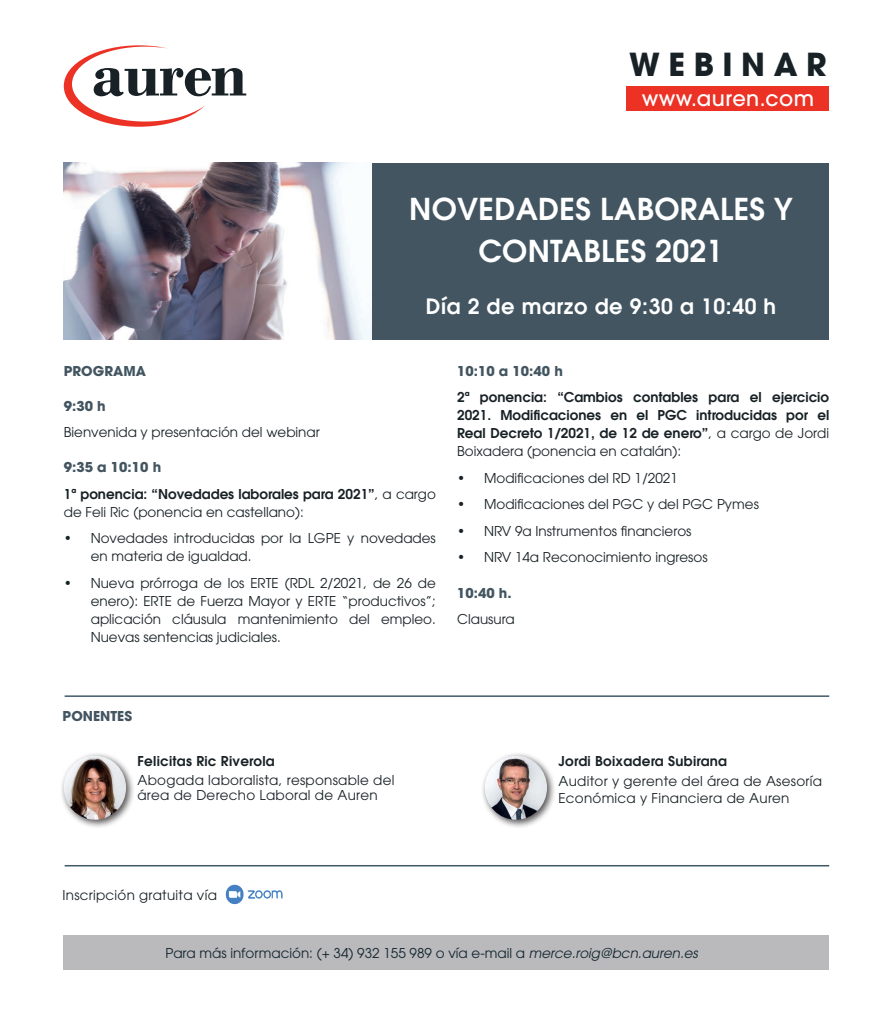
<style>
.page{position:relative;width:893px;height:1021px;background:#fff}
.page>*{position:absolute;margin:0;border:0;box-sizing:border-box;transform-origin:0 0}
.t1{font:700 31.5px "ITC Avant Garde Pro";letter-spacing:.27em;color:#182125}
.t2{font:600 30px/42px "ITC Avant Garde Pro";letter-spacing:.01em;color:#fff;text-align:center}
.t3{font:600 21px "ITC Avant Garde Pro";letter-spacing:.03em;color:#fff}
.t4{font:500 21px "ITC Avant Garde Pro";letter-spacing:.02em;color:#fff}
.t5{font:13.5px/18px "ITC Avant Garde Pro";color:#182125}
.t6{font:600 13.5px/18px "ITC Avant Garde Pro";color:#182125}
.t7{font:13.5px/16.5px "ITC Avant Garde Pro";letter-spacing:.02em;color:#182125}
.t8{font:13.5px "ITC Avant Garde Pro";color:#112530}
.t9{font:600 13.5px "ITC Avant Garde Pro";letter-spacing:.02em;color:#182125}
.t10{font:700 13.5px "ITC Avant Garde Pro";color:#435561}
.s1{font-weight:700;color:#435561}
.s2{font-weight:400}
.s3{font-style:italic}
</style>
<div class="page">
<div style="left:364px;top:163px;width:465px;height:176px;background:#435561"></div>
<svg style="left:64px;top:45px;width:182px;height:82px"></svg>
<div style="left:627px;top:87px;width:202px;height:24px;background:#ec3125"></div>
<div style="left:64px;top:935px;width:765px;height:34px;background:#bab9bc"></div>
<img style="left:225px;top:884px;width:58px;height:21px">
<hr style="left:65px;top:865px;width:764px;height:1px;background:#405968">
<div style="left:481px;top:751px;width:75px;height:78px;background:#231f20;opacity:.75"></div>
<img style="left:485px;top:755px;width:62px;height:64px">
<div style="left:60px;top:751px;width:75px;height:78px;background:#231f20;opacity:.75"></div>
<img style="left:64px;top:755px;width:62px;height:64px">
<img style="left:64px;top:163px;width:307px;height:176px">
<hr style="left:65px;top:695px;width:764px;height:2px;background:#405968">
<h1 class="t1" style="left:629px;top:43px;width:199px">WEBINAR</h1>
<h3 class="t4" style="left:642px;top:85px;width:174px">www.auren.com</h3>
<h2 class="t2" style="left:409px;top:188px;width:385px">NOVEDADES LABORALES Y<br>CONTABLES 2021</h2>
<h3 class="t3" style="left:426px;top:292px;width:352px">Día 2 de marzo de 9:30 a 10:40 h</h3>
<p class="t10" style="left:64px;top:362px;width:84px">PROGRAMA</p>
<p class="t10" style="left:64px;top:397px;width:43px">9:30 h</p>
<p class="t5" style="left:64px;top:423px;width:257px">Bienvenida y presentación del webinar</p>
<p class="t6" style="left:64px;top:454px;width:374px;line-height:26.5px"><span class="s1">9:35 a 10:10 h<br></span>1ª ponencia: “Novedades laborales para 2021”<span class="s2">, a cargo</span></p>
<p class="t5" style="left:64px;top:503px;width:241px">de Feli Ric (ponencia en castellano):</p>
<p class="t5" style="left:91px;top:529px;width:347px;text-indent:-27px">• Novedades introducidas por la LGPE y novedades en materia de igualdad.</p>
<p class="t5" style="left:91px;top:574px;width:347px;text-align:justify;text-indent:-27px">• Nueva prórroga de los ERTE (RDL 2/2021, de 26 de enero): ERTE de Fuerza Mayor y ERTE “productivos”; aplicación cláusula mantenimiento del empleo.<br>Nuevas sentencias judiciales.</p>
<p class="t10" style="left:457px;top:362px;width:107px">10:10 a 10:40 h</p>
<p class="t6" style="left:457px;top:388px;width:374px;text-align:justify">2ª ponencia: “Cambios contables para el ejercicio 2021. Modificaciones en el PGC introducidas por el Real Decreto 1/2021, de 12 de enero”<span class="s2">, a cargo de Jordi Boixadera (ponencia en catalán):</span></p>
<p class="t5" style="left:457px;top:469px;width:222px">• Modificaciones del RD 1/2021</p>
<p class="t5" style="left:457px;top:495px;width:303px">• Modificaciones del PGC y del PGC Pymes</p>
<p class="t5" style="left:457px;top:522px;width:236px">• NRV 9a Instrumentos financieros</p>
<p class="t5" style="left:457px;top:548px;width:252px">• NRV 14a Reconocimiento ingresos</p>
<p class="t10" style="left:457px;top:583px;width:56px">10:40 h.</p>
<p class="t5" style="left:457px;top:610px;width:59px">Clausura</p>
<p class="t10" style="left:63px;top:707px;width:71px">PONENTES</p>
<p class="t9" style="left:137px;top:752px;width:139px">Felicitas Ric Riverola</p>
<p class="t7" style="left:137px;top:772px;width:258px;line-height:15px">Abogada laboralista, responsable del área de Derecho Laboral de Auren</p>
<p class="t9" style="left:558px;top:752px;width:170px">Jordi Boixadera Subirana</p>
<p class="t7" style="left:558px;top:773px;width:265px">Auditor y gerente del área de Asesoría<br>Económica y Financiera de Auren</p>
<p class="t7" style="left:63px;top:886px;width:156px">Inscripción gratuita vía</p>
<p class="t8" style="left:165px;top:944px;width:534px">Para más información: (+ 34) 932 155 989 o vía e-mail a <span class="s3">merce.roig@bcn.auren.es</span></p>
</div>
